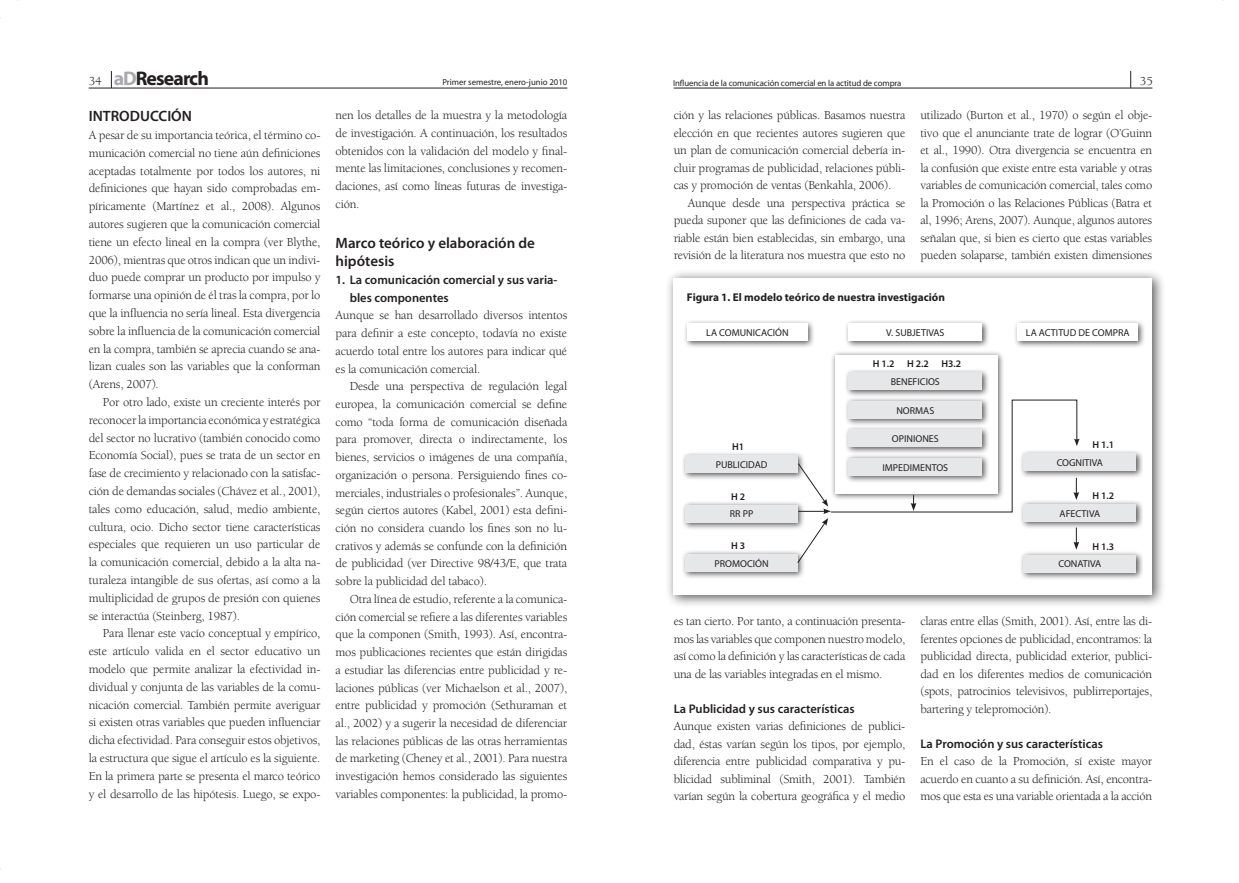
<style>
.page{position:relative;width:1239px;height:883px;background:#fff}
.page>*{position:absolute;margin:0;border:0;box-sizing:border-box;transform-origin:0 0}
.t1{font:700 19.75px "Myriad Pro";letter-spacing:-.04em;color:#231f20}
.t2{font:600 15px/17.8px "Myriad Pro";color:#231f20}
.t3{font:12.5px/17.8px "Berkeley";letter-spacing:-.015em;color:#231f20;text-align:justify}
.t4{font:600 12.5px/17.8px "Myriad Pro";color:#231f20}
.t5{font:700 11.25px "Myriad Pro";color:#231f20}
.t6{font:10px "Myriad Pro";color:#231f20}
.t7{font:600 10px "Myriad Pro";color:#231f20}
.t8{font:8.75px "Myriad Pro";letter-spacing:-.01em;color:#231f20}
.s1{font-family:"Berkeley";font-weight:400;font-size:12.5px}
.s2{color:#a8a9ad}
</style>
<div class="page">
<hr style="left:89px;top:88px;width:478px;height:1px;background:#231f20">
<svg style="left:111px;top:71px;width:1px;height:17px"></svg>
<hr style="left:673px;top:88px;width:479px;height:1px;background:#231f20">
<svg style="left:1130px;top:71px;width:1px;height:17px"></svg>
<div style="left:664px;top:269px;width:501px;height:338px;background:#231f20;opacity:.75"></div>
<div style="left:673px;top:278px;width:479px;height:317px;background:#fff"></div>
<div style="left:830px;top:351px;width:174px;height:150px;background:#231f20;opacity:.75"></div>
<div style="left:835px;top:355px;width:162px;height:138px;background:#fff"></div>
<div style="left:683px;top:319px;width:132px;height:30px;background:#231f20;opacity:.75"></div>
<div style="left:687px;top:323px;width:120px;height:18px;background:#fff"></div>
<div style="left:844px;top:319px;width:145px;height:30px;background:#231f20;opacity:.75"></div>
<div style="left:848px;top:323px;width:134px;height:18px;background:#fff"></div>
<div style="left:844px;top:368px;width:145px;height:30px;background:#231f20;opacity:.75"></div>
<div style="left:848px;top:372px;width:134px;height:18px;background:#e6e7e9"></div>
<div style="left:844px;top:396px;width:145px;height:30px;background:#f7f6f6"></div>
<div style="left:681px;top:451px;width:124px;height:29px;background:#231f20;opacity:.75"></div>
<div style="left:685px;top:455px;width:112px;height:18px;background:#e6e7e9"></div>
<div style="left:681px;top:500px;width:124px;height:30px;background:#231f20;opacity:.75"></div>
<div style="left:685px;top:504px;width:112px;height:18px;background:#e6e7e9"></div>
<div style="left:681px;top:549px;width:124px;height:30px;background:#231f20;opacity:.75"></div>
<div style="left:685px;top:554px;width:112px;height:18px;background:#e6e7e9"></div>
<div style="left:1019px;top:449px;width:124px;height:29px;background:#231f20;opacity:.75"></div>
<div style="left:1023px;top:453px;width:112px;height:18px;background:#e6e7e9"></div>
<div style="left:1019px;top:499px;width:124px;height:30px;background:#231f20;opacity:.75"></div>
<div style="left:1023px;top:504px;width:112px;height:18px;background:#e6e7e9"></div>
<div style="left:1019px;top:550px;width:124px;height:30px;background:#231f20;opacity:.75"></div>
<div style="left:1023px;top:554px;width:112px;height:18px;background:#e6e7e9"></div>
<div style="left:1013px;top:319px;width:132px;height:30px;background:#231f20;opacity:.75"></div>
<div style="left:1017px;top:323px;width:121px;height:18px;background:#fff"></div>
<svg style="left:797px;top:399px;width:282px;height:164px"></svg>
<h1 class="t1" style="left:89px;top:65px;width:122px"><span class="s1">34</span> <span class="s2">aD</span>Research</h1>
<p class="t8" style="left:442px;top:77px;width:126px">Primer semestre, enero-junio 2010</p>
<p class="t8" style="left:673px;top:78px;width:230px">Influencia de la comunicación comercial en la actitud de compra</p>
<p class="t3" style="left:1139px;top:73px;width:14px">35</p>
<p class="t2" style="left:89px;top:107px;width:105px">INTRODUCCIÓN</p>
<p class="t3" style="left:89px;top:126px;width:233px">A pesar de su importancia teórica, el término co&shy;municación comercial no tiene aún definiciones aceptadas totalmente por todos los autores, ni definiciones que hayan sido comprobadas em&shy;píricamente (Martínez et al., 2008). Algunos autores sugieren que la comunicación comercial tiene un efecto lineal en la compra (ver Blythe, 2006), mientras que otros indican que un indivi&shy;duo puede comprar un producto por impulso y formarse una opinión de él tras la compra, por lo que la influencia no sería lineal. Esta divergencia sobre la influencia de la comunicación comercial en la compra, también se aprecia cuando se ana&shy;lizan cuales son las variables que la conforman (Arens, 2007).</p>
<p class="t3" style="left:89px;top:393px;width:233px;text-indent:14px">Por otro lado, existe un creciente interés por reconocer la importancia económica y estratégica del sector no lucrativo (también conocido como Economía Social), pues se trata de un sector en fase de crecimiento y relacionado con la satisfac&shy;ción de demandas sociales (Chávez et al., 2001), tales como educación, salud, medio ambiente, cultura, ocio. Dicho sector tiene características especiales que requieren un uso particular de la comunicación comercial, debido a la alta na&shy;turaleza intangible de sus ofertas, así como a la multiplicidad de grupos de presión con quienes se interactúa (Steinberg, 1987).</p>
<p class="t3" style="left:89px;top:625px;width:233px;text-indent:14px">Para llenar este vacío conceptual y empírico, este artículo valida en el sector educativo un modelo que permite analizar la efectividad in&shy;dividual y conjunta de las variables de la comu&shy;nicación comercial. También permite averiguar si existen otras variables que pueden influenciar dicha efectividad. Para conseguir estos objetivos, la estructura que sigue el artículo es la siguiente.<br>En la primera parte se presenta el marco teórico y el desarrollo de las hipótesis. Luego, se expo-</p>
<p class="t3" style="left:335px;top:107px;width:233px">nen los detalles de la muestra y la metodología de investigación. A continuación, los resultados obtenidos con la validación del modelo y final&shy;mente las limitaciones, conclusiones y recomen&shy;daciones, así como líneas futuras de investiga&shy;ción.</p>
<p class="t2" style="left:335px;top:234px;width:201px">Marco teórico y elaboración de hipótesis</p>
<p class="t4" style="left:350px;top:270px;width:209px;text-indent:-14px">1. La comunicación comercial y sus varia&shy;bles componentes</p>
<p class="t3" style="left:335px;top:307px;width:233px">Aunque se han desarrollado diversos intentos para definir a este concepto, todavía no existe acuerdo total entre los autores para indicar qué es la comunicación comercial.</p>
<p class="t3" style="left:335px;top:378px;width:233px;text-indent:14px">Desde una perspectiva de regulación legal europea, la comunicación comercial se define como “toda forma de comunicación diseñada para promover, directa o indirectamente, los bienes, servicios o imágenes de una compañía, organización o persona. Persiguiendo fines co&shy;merciales, industriales o profesionales”. Aunque, según ciertos autores (Kabel, 2001) esta defini&shy;ción no considera cuando los fines son no lu&shy;crativos y además se confunde con la definición de publicidad (ver Directive 98/43/E, que trata sobre la publicidad del tabaco).</p>
<p class="t3" style="left:335px;top:590px;width:233px;text-indent:14px">Otra línea de estudio, referente a la comunica&shy;ción comercial se refiere a las diferentes variables que la componen (Smith, 1993). Así, encontra&shy;mos publicaciones recientes que están dirigidas a estudiar las diferencias entre publicidad y re&shy;laciones públicas (ver Michaelson et al., 2007), entre publicidad y promoción (Sethuraman et al., 2002) y a sugerir la necesidad de diferenciar las relaciones públicas de las otras herramientas de marketing (Cheney et al., 2001). Para nuestra investigación hemos considerado las siguientes variables componentes: la publicidad, la promo-</p>
<p class="t3" style="left:920px;top:107px;width:233px">utilizado (Burton et al., 1970) o según el obje&shy;tivo que el anunciante trate de lograr (O’Guinn et al., 1990). Otra divergencia se encuentra en la confusión que existe entre esta variable y otras variables de comunicación comercial, tales como la Promoción o las Relaciones Públicas (Batra et al, 1996; Arens, 2007). Aunque, algunos autores señalan que, si bien es cierto que estas variables pueden solaparse, también existen dimensiones</p>
<p class="t3" style="left:673px;top:107px;width:233px">ción y las relaciones públicas. Basamos nuestra elección en que recientes autores sugieren que un plan de comunicación comercial debería in&shy;cluir programas de publicidad, relaciones públi&shy;cas y promoción de ventas (Benkahla, 2006).</p>
<p class="t3" style="left:673px;top:194px;width:233px;text-indent:14px">Aunque desde una perspectiva práctica se pueda suponer que las definiciones de cada va&shy;riable están bien establecidas, sin embargo, una revisión de la literatura nos muestra que esto no</p>
<p class="t5" style="left:687px;top:290px;width:259px">Figura 1. El modelo teórico de nuestra investigación</p>
<p class="t6" style="left:706px;top:326px;width:84px">LA COMUNICACIÓN</p>
<p class="t6" style="left:886px;top:326px;width:60px">V. SUBJETIVAS</p>
<p class="t6" style="left:1025px;top:326px;width:105px">LA ACTITUD DE COMPRA</p>
<p class="t7" style="left:872px;top:357px;width:90px">H 1.2 H 2.2 H3.2</p>
<p class="t6" style="left:890px;top:375px;width:51px">BENEFICIOS</p>
<p class="t6" style="left:896px;top:404px;width:39px">NORMAS</p>
<p class="t6" style="left:891px;top:432px;width:48px">OPINIONES</p>
<p class="t6" style="left:882px;top:461px;width:67px">IMPEDIMENTOS</p>
<p class="t7" style="left:732px;top:440px;width:14px">H1</p>
<p class="t7" style="left:1092px;top:438px;width:23px">H 1.1</p>
<p class="t6" style="left:1056px;top:456px;width:48px">COGNITIVA</p>
<p class="t6" style="left:715px;top:458px;width:53px">PUBLICIDAD</p>
<p class="t7" style="left:1092px;top:489px;width:23px">H 1.2</p>
<p class="t7" style="left:731px;top:490px;width:16px">H 2</p>
<p class="t6" style="left:1059px;top:507px;width:42px">AFECTIVA</p>
<p class="t6" style="left:729px;top:507px;width:25px">RR PP</p>
<p class="t7" style="left:731px;top:539px;width:16px">H 3</p>
<p class="t7" style="left:1092px;top:540px;width:23px">H 1.3</p>
<p class="t6" style="left:714px;top:557px;width:56px">PROMOCIÓN</p>
<p class="t6" style="left:1058px;top:557px;width:44px">CONATIVA</p>
<p class="t3" style="left:920px;top:612px;width:233px">claras entre ellas (Smith, 2001). Así, entre las di&shy;ferentes opciones de publicidad, encontramos: la publicidad directa, publicidad exterior, publici&shy;dad en los diferentes medios de comunicación (spots, patrocinios televisivos, publirreportajes, bartering y telepromoción).</p>
<p class="t4" style="left:920px;top:734px;width:184px">La Promoción y sus características</p>
<p class="t3" style="left:920px;top:752px;width:233px">En el caso de la Promoción, sí existe mayor acuerdo en cuanto a su definición. Así, encontra&shy;mos que esta es una variable orientada a la acción</p>
<p class="t3" style="left:673px;top:612px;width:233px">es tan cierto. Por tanto, a continuación presenta&shy;mos las variables que componen nuestro modelo, así como la definición y las características de cada una de las variables integradas en el mismo.</p>
<p class="t4" style="left:673px;top:699px;width:182px">La Publicidad y sus características</p>
<p class="t3" style="left:673px;top:717px;width:233px">Aunque existen varias definiciones de publici&shy;dad, éstas varían según los tipos, por ejemplo, diferencia entre publicidad comparativa y pu&shy;blicidad subliminal (Smith, 2001). También varían según la cobertura geográfica y el medio</p>
</div>
